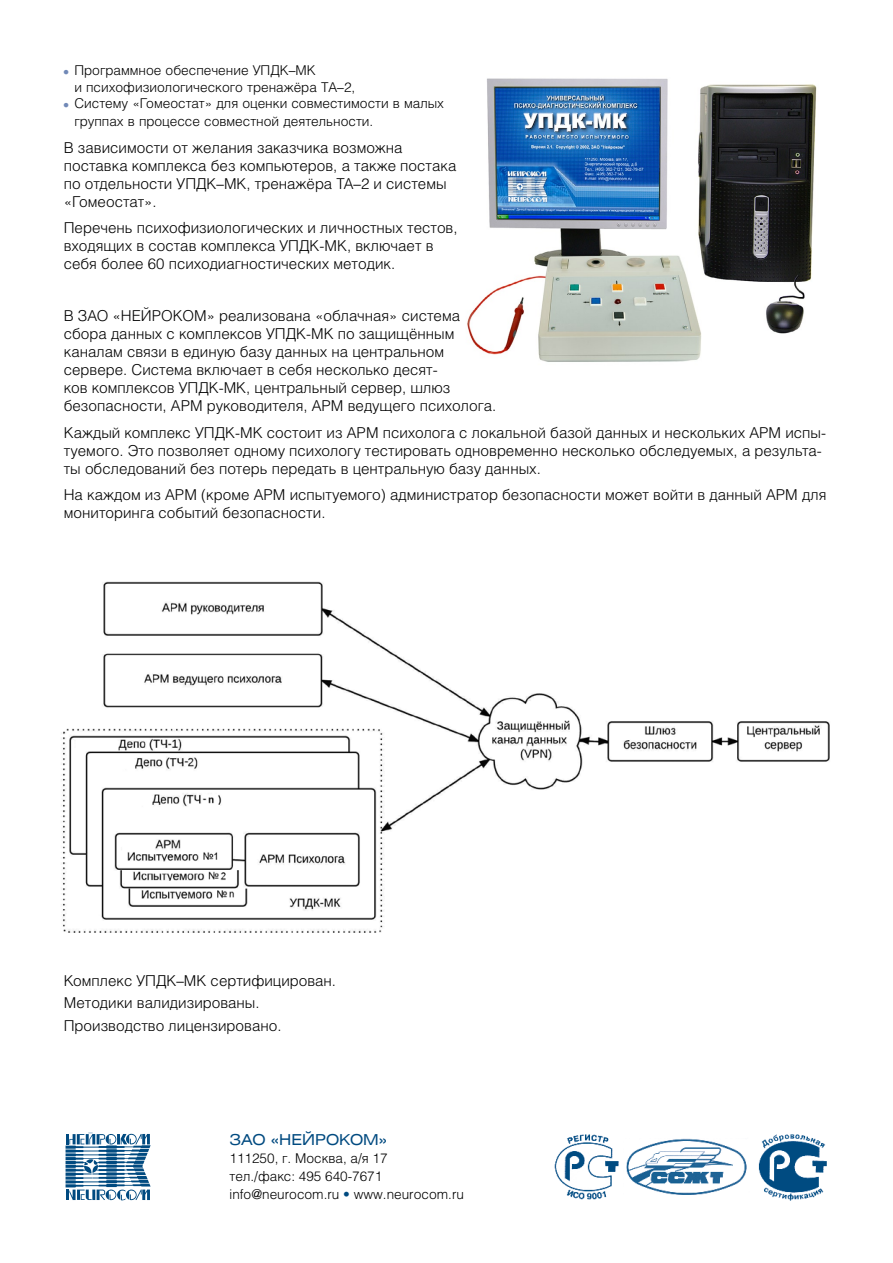
<style>
.page{position:relative;width:893px;height:1263px;background:#fff}
.page>*{position:absolute;margin:0;border:0;box-sizing:border-box;transform-origin:0 0}
.t1{font:300 15px/18px "Helios";color:#000}
.t2{font:15px "Helios Ext";color:#004a80}
.t3{font:300 13.5px/18px "Helios";color:#000}
.s1{font-weight:700;color:#7189b7}
.s2{color:#004a80}
</style>
<div class="page">
<svg style="left:66px;top:1133px;width:85px;height:67px"></svg>
<img style="left:554px;top:1134px;width:273px;height:67px">
<img style="left:467px;top:78px;width:350px;height:284px">
<img style="left:61px;top:581px;width:769px;height:352px">
<p class="t3" style="left:74px;top:62px;width:282px;line-height:16.5px;text-indent:-11px"><span class="s1">•</span> Программное обеспечение УПДК–МК<br>и психофизиологического тренажёра ТА–2,</p>
<p class="t3" style="left:74px;top:94px;width:371px;text-indent:-11px"><span class="s1">•</span> Систему «Гомеостат» для оценки совместимости в малых группах в процессе совместной деятельности.</p>
<p class="t1" style="left:64px;top:138px;width:394px">В зависимости от желания заказчика возможна поставка комплекса без компьютеров, а также постака по отдельности УПДК–МК, тренажёра ТА–2 и системы «Гомеостат».</p>
<p class="t1" style="left:64px;top:219px;width:395px">Перечень психофизиологических и личностных тестов, входящих в состав комплекса УПДК-МК, включает в себя более 60 психодиагностических методик.</p>
<p class="t1" style="left:64px;top:307px;width:434px">В ЗАО «НЕЙРОКОМ» реализована «облачная» система сбора данных с комплексов УПДК-МК по защищённым каналам связи в единую базу данных на центральном сервере. Система включает в себя несколько десят-<br>ков комплексов УПДК-МК, центральный сервер, шлюз безопасности, АРМ руководителя, АРМ ведущего психолога.</p>
<p class="t1" style="left:64px;top:423px;width:764px">Каждый комплекс УПДК-МК состоит из АРМ психолога с локальной базой данных и нескольких АРМ испы&shy;туемого. Это позволяет одному психологу тестировать одновременно несколько обследуемых, а результа&shy;ты обследований без потерь передать в центральную базу данных.</p>
<p class="t1" style="left:64px;top:486px;width:764px">На каждом из АРМ (кроме АРМ испытуемого) администратор безопасности может войти в данный АРМ для мониторинга событий безопасности.</p>
<p class="t1" style="left:64px;top:969px;width:274px;line-height:22.2px">Комплекс УПДК–МК сертифицирован.<br>Методики валидизированы.<br>Производство лицензировано.</p>
<p class="t2" style="left:230px;top:1130px;width:159px">ЗАО «НЕЙРОКОМ»</p>
<p class="t3" style="left:230px;top:1149px;width:236px">111250, г. Москва, а/я 17<br>тел./факс: 495 640-7671 info@neurocom.ru <span class="s2">•</span> www.neurocom.ru</p>
</div>
